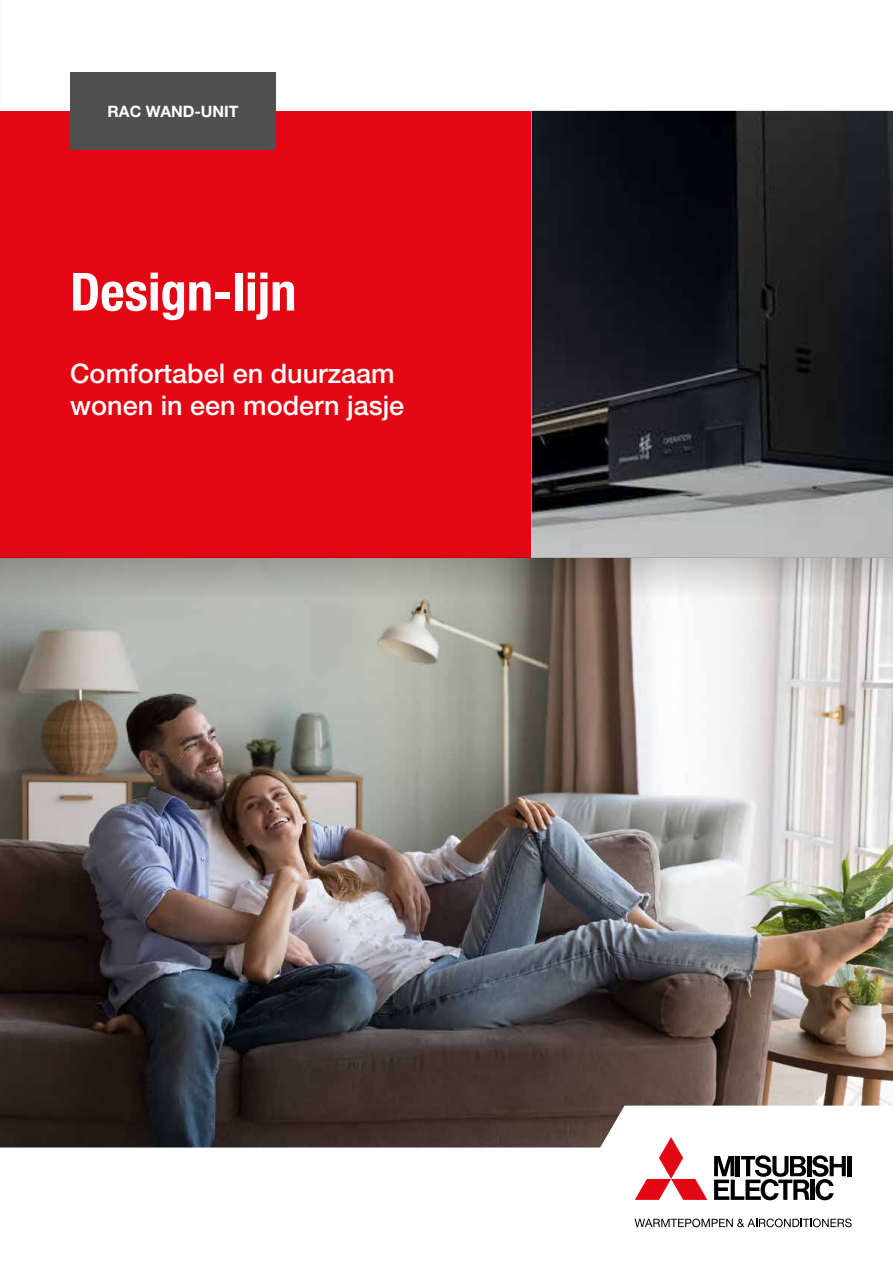
<style>
.page{position:relative;width:893px;height:1263px;background:#fff}
.page>*{position:absolute;margin:0;border:0;box-sizing:border-box;transform-origin:0 0}
.t1{font:700 condensed 52.5px "Helvetica Neue LT Std";color:#fff}
.t2{font:500 27px/32.4px "Helvetica Neue LT Std";color:#fff}
.t3{font:700 15.75px "Helvetica Neue LT Std";color:#fff}
</style>
<div class="page">
<img style="left:0;top:598px;width:893px;height:507px">
<div style="left:0;top:111px;width:532px;height:446px;background:#e30613"></div>
<div style="left:70px;top:72px;width:206px;height:77px;background:#504f4f"></div>
<svg style="left:0;top:1105px;width:893px;height:123px"></svg>
<svg style="left:635px;top:1137px;width:72px;height:63px"></svg>
<hr style="left:847px;top:1156px;width:4px;height:20px;background:#000">
<svg style="left:714px;top:1155px;width:132px;height:45px"></svg>
<svg style="left:635px;top:1218px;width:217px;height:9px"></svg>
<img style="left:532px;top:111px;width:361px;height:446px">
<svg style="left:0;top:557px;width:893px;height:41px;background:#a9a5a0"></svg>
<p class="t3" style="left:108px;top:101px;width:132px">RAC WAND-UNIT</p>
<h1 class="t1" style="left:70px;top:260px;width:228px">Design-lijn</h1>
<p class="t2" style="left:70px;top:357px;width:336px">Comfortabel en duurzaam wonen in een modern jasje</p>
</div>
